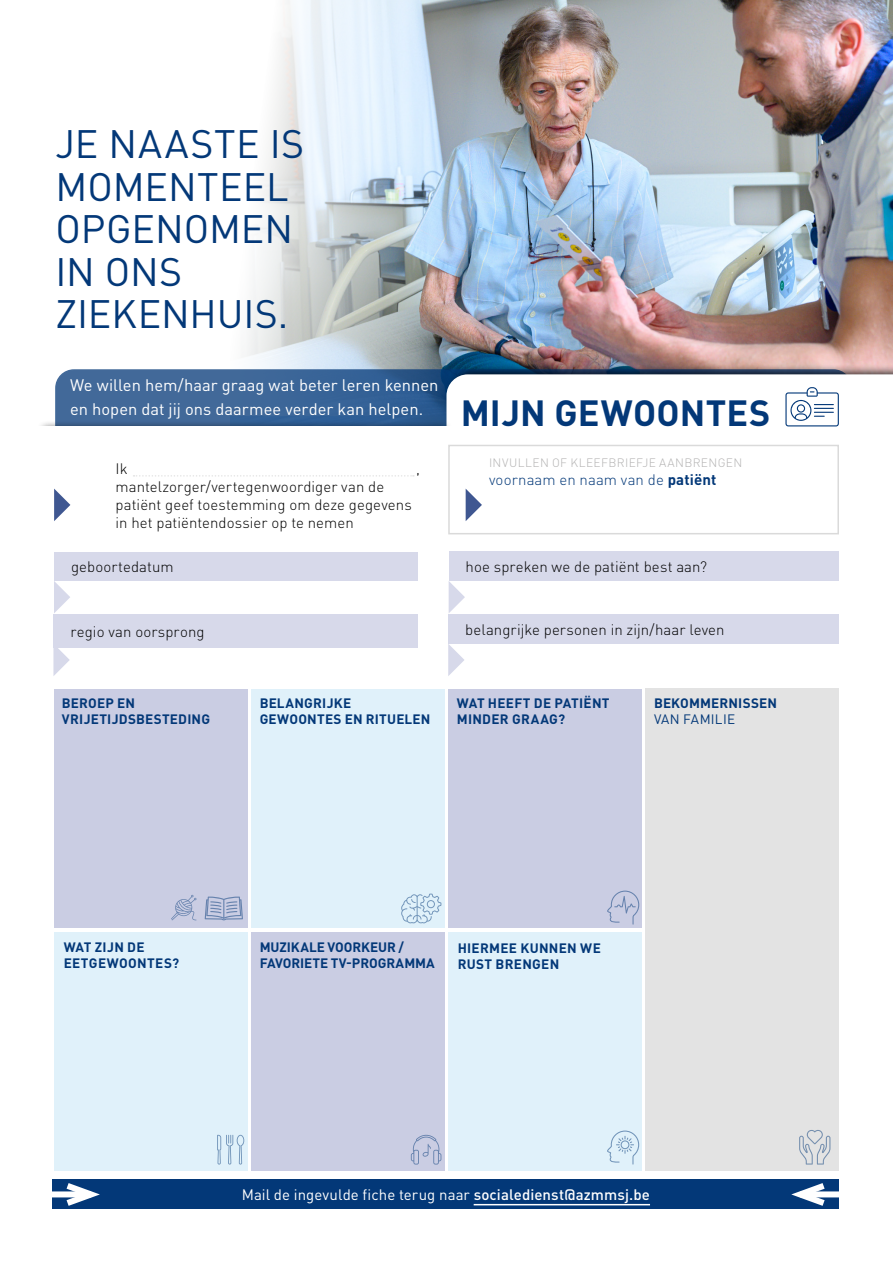
<style>
.page{position:relative;width:893px;height:1263px;background:#fff}
.page>*{position:absolute;margin:0;border:0;box-sizing:border-box;transform-origin:0 0}
.t1{font:39.15px/42.5px "DINOT";color:#033878}
.t2{font:700 36px "DINOT";letter-spacing:.005em;color:#033878}
.t3{font:16.5px/24px "DINOT";color:#fff}
.t4{font:300 15px/18px "DINOT";letter-spacing:.005em;color:#000}
.t5{font:15px "DINOT";letter-spacing:.005em;color:#fff}
.t6{font:300 15px "DINOT";letter-spacing:.005em;color:#033878}
.t7{font:700 13.5px/16.2px "DINOT";letter-spacing:.015em;color:#033878}
.t8{font:700 13.5px/16.2px "DINOT";letter-spacing:-.005em;color:#033878}
.t9{font:13.5px "DINOT";letter-spacing:.015em;color:#033878}
.t10{font:300 12px "DINOT";letter-spacing:.03em;color:#b3b2b2}
.s1{font-weight:700}
.s2{font-weight:500}
</style>
<div class="page">
<img style="left:545px;top:0;width:348px;height:364px">
<img style="left:58px;top:0;width:487px;height:379px">
<svg style="left:56px;top:370px;width:795px;height:78px;background:#3a6496"></svg>
<div style="left:54px;top:689px;width:193px;height:238px;background:#cacde3"></div>
<div style="left:251px;top:689px;width:194px;height:238px;background:#e0f1fa"></div>
<div style="left:54px;top:933px;width:193px;height:238px;background:#e0f1fa"></div>
<div style="left:251px;top:933px;width:194px;height:238px;background:#cacde3"></div>
<div style="left:444px;top:364px;width:449px;height:96px;background:#000;opacity:.75"></div>
<div style="left:36px;top:420px;width:417px;height:153px;background:#000;opacity:.75"></div>
<div style="left:0;top:426px;width:893px;height:163px;background:#fff"></div>
<svg style="left:54px;top:489px;width:16px;height:32px"></svg>
<svg style="left:53px;top:648px;width:17px;height:28px"></svg>
<svg style="left:448px;top:644px;width:16px;height:32px"></svg>
<svg style="left:449px;top:581px;width:16px;height:32px"></svg>
<div style="left:53px;top:615px;width:365px;height:33px;background:#d7d9ea"></div>
<div style="left:448px;top:615px;width:391px;height:29px;background:#d7d9ea"></div>
<div style="left:449px;top:552px;width:390px;height:29px;background:#d7d9ea"></div>
<div style="left:53px;top:1180px;width:786px;height:29px;background:#033878"></div>
<hr style="left:474px;top:1204px;width:176px;height:1px;background:#fff">
<div style="left:800px;top:1191px;width:41px;height:6px;background:#fff"></div>
<svg style="left:782px;top:1179px;width:49px;height:27px"></svg>
<div style="left:50px;top:1191px;width:41px;height:6px;background:#fff"></div>
<svg style="left:60px;top:1179px;width:49px;height:27px"></svg>
<svg style="left:205px;top:896px;width:38px;height:24px"></svg>
<svg style="left:171px;top:895px;width:25px;height:25px"></svg>
<svg style="left:401px;top:893px;width:40px;height:30px"></svg>
<svg style="left:411px;top:1135px;width:30px;height:29px"></svg>
<svg style="left:217px;top:1135px;width:27px;height:29px"></svg>
<svg style="left:134px;top:475px;width:280px;height:2px"></svg>
<svg style="left:54px;top:581px;width:16px;height:32px"></svg>
<svg style="left:446px;top:374px;width:447px;height:161px"></svg>
<div style="left:54px;top:552px;width:364px;height:29px;background:#d7d9ea"></div>
<div style="left:645px;top:689px;width:194px;height:482px;background:#e3e3e3"></div>
<div style="left:448px;top:689px;width:194px;height:238px;background:#cacde3"></div>
<div style="left:448px;top:933px;width:194px;height:238px;background:#e0f1fa"></div>
<svg style="left:607px;top:890px;width:32px;height:35px"></svg>
<svg style="left:607px;top:1130px;width:32px;height:34px"></svg>
<svg style="left:799px;top:1130px;width:31px;height:34px"></svg>
<h1 class="t1" style="left:55px;top:122px;width:250px">JE NAASTE IS<br>MOMENTEEL<br>OPGENOMEN<br>IN ONS<br>ZIEKENHUIS.</h1>
<p class="t3" style="left:70px;top:373px;width:370px">We willen hem/haar graag wat beter leren kennen en hopen dat jij ons daarmee verder kan helpen.</p>
<p class="t4" style="left:116px;top:459px;width:13px">Ik</p>
<p class="t4" style="left:416px;top:459px;width:5px">,</p>
<p class="t4" style="left:116px;top:477px;width:298px">mantelzorger/vertegenwoordiger van de patiënt geef toestemming om deze gegevens in het patiëntendossier op te nemen</p>
<p class="t4" style="left:71px;top:558px;width:104px">geboortedatum</p>
<h2 class="t2" style="left:461px;top:390px;width:311px">MIJN GEWOONTES</h2>
<p class="t10" style="left:489px;top:455px;width:255px">INVULLEN OF KLEEFBRIEFJE AANBRENGEN</p>
<p class="t6" style="left:489px;top:470px;width:229px">voornaam en naam van de <span class="s1">patiënt</span></p>
<p class="t4" style="left:466px;top:557px;width:243px">hoe spreken we de patiënt best aan?</p>
<p class="t4" style="left:70px;top:622px;width:136px">regio van oorsprong</p>
<p class="t4" style="left:465px;top:620px;width:261px">belangrijke personen in zijn/haar leven</p>
<p class="t7" style="left:62px;top:695px;width:150px">BEROEP EN<br>VRIJETIJDSBESTEDING</p>
<p class="t7" style="left:260px;top:695px;width:172px">BELANGRIJKE<br>GEWOONTES EN RITUELEN</p>
<p class="t7" style="left:457px;top:695px;width:154px">WAT HEEFT DE PATIËNT<br>MINDER GRAAG?</p>
<p class="t7" style="left:654px;top:695px;width:124px">BEKOMMERNISSEN</p>
<p class="t9" style="left:654px;top:711px;width:83px">VAN FAMILIE</p>
<p class="t7" style="left:64px;top:938px;width:117px">WAT ZIJN DE<br>EETGEWOONTES?</p>
<p class="t8" style="left:260px;top:938px;width:177px">MUZIKALE VOORKEUR /<br>FAVORIETE TV-PROGRAMMA</p>
<p class="t7" style="left:458px;top:939px;width:145px">HIERMEE KUNNEN WE<br>RUST BRENGEN</p>
<p class="t5" style="left:242px;top:1185px;width:410px">Mail de ingevulde fiche terug naar <span class="s2">socialedienst@azmmsj.be</span></p>
</div>
